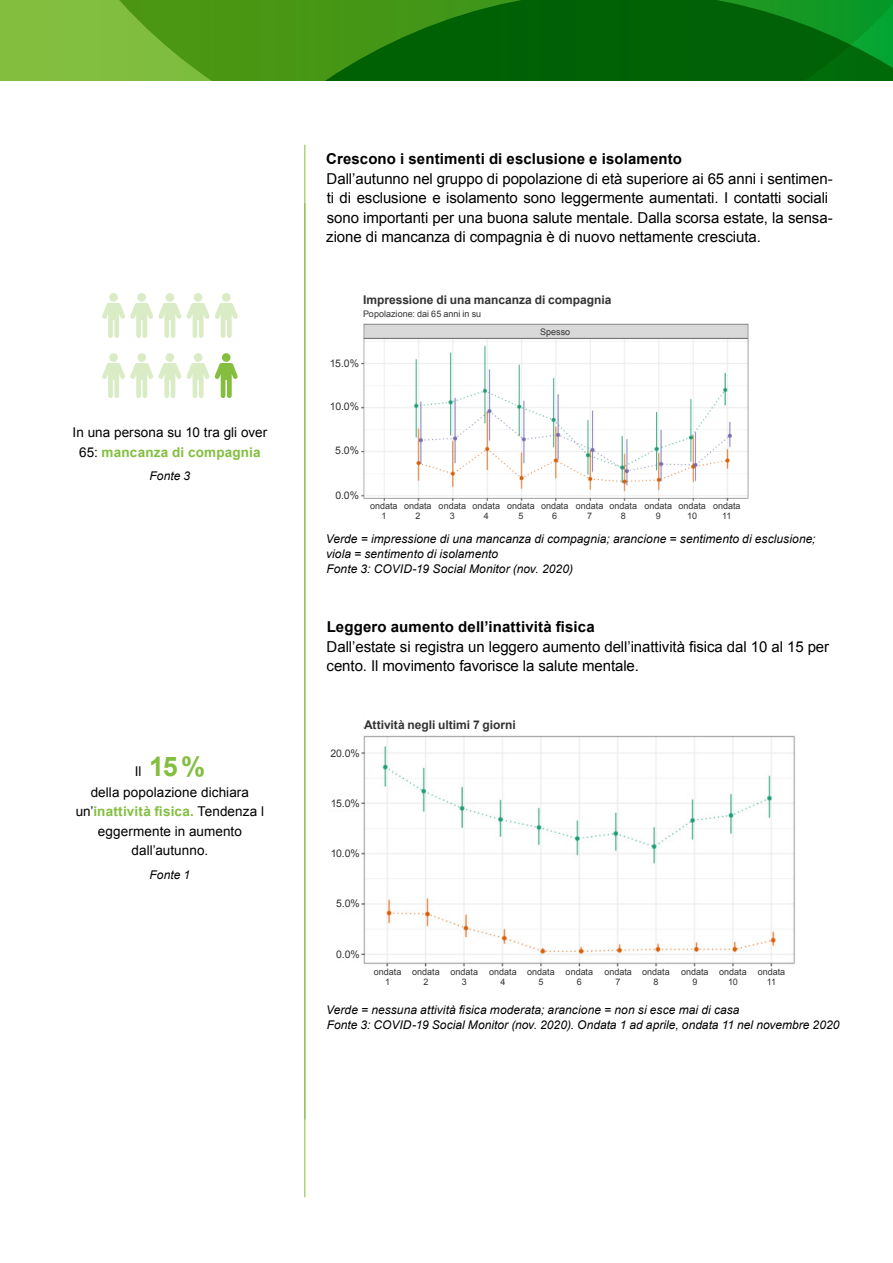
<style>
.page{position:relative;width:893px;height:1263px;background:#fff}
.page>*{position:absolute;margin:0;border:0;box-sizing:border-box;transform-origin:0 0}
.Kennzahl___linke_Spa{font:700 27px "Arial";color:#83be3f}
.Lauftext{font:15px/19.5px "Arial";letter-spacing:-.005em;color:#000}
.Untertitel{font:700 15px "Arial";letter-spacing:.01em;color:#000}
.Kennzahl___linke_Spa-2{font:13.5px/19.5px "Arial";letter-spacing:.005em;color:#000;text-align:center}
.Text___linke_Spalte{font:13.5px/19.5px "Arial";letter-spacing:.005em;color:#000;text-align:center}
.Bildlegende{font:italic 12px "Arial";letter-spacing:.005em;color:#000}
.Bildlegende-2{font:700 12px "Arial";letter-spacing:-.005em;color:#333}
.Bildlegende-3{font:10.5px "Arial";letter-spacing:-.035em;color:#333}
.Bildlegende-4{font:9px/10.5px "Arial";color:#333;text-align:center}
.s1{font-weight:700;color:#83be3f}
.s2{font-weight:400;font-size:13.5px;color:#000}
</style>
<div class="page">
<svg style="left:0;top:0;width:893px;height:81px;background:#2b8416"></svg>
<hr style="left:304px;top:145px;width:1px;height:1052px;background:#83be3f">
<svg style="left:102px;top:293px;width:136px;height:45px"></svg>
<svg style="left:102px;top:353px;width:136px;height:45px"></svg>
<img style="left:361px;top:323px;width:388px;height:178px">
<div style="left:537px;top:326px;width:36px;height:11px;background:#d9d9d9"></div>
<img style="left:361px;top:727px;width:434px;height:240px">
<div style="left:364px;top:716px;width:237px;height:17px;background:#fff"></div>
<p class="Text___linke_Spalte" style="left:73px;top:423px;width:196px">In una persona su 10 tra gli over<br>65: <span class="s1">mancanza di compagnia</span></p>
<p class="Bildlegende" style="left:149px;top:468px;width:42px">Fonte 3</p>
<p class="Kennzahl___linke_Spa" style="left:135px;top:749px;width:72px"><span class="s2">Il</span> 15%</p>
<p class="Kennzahl___linke_Spa-2" style="left:76px;top:782px;width:190px">della popolazione dichiara un’<span class="s1">inattività fisica.</span> Tendenza l eggermente in aumento dall’autunno.</p>
<p class="Bildlegende" style="left:149px;top:867px;width:42px">Fonte 1</p>
<p class="Untertitel" style="left:326px;top:149px;width:357px">Crescono i sentimenti di esclusione e isolamento</p>
<p class="Lauftext" style="left:326px;top:169px;width:508px">Dall’autunno nel gruppo di popolazione di età superiore ai 65 anni i sentimen&shy;ti di esclusione e isolamento sono leggermente aumentati. I contatti sociali sono importanti per una buona salute mentale. Dalla scorsa estate, la sensa&shy;zione di mancanza di compagnia è di nuovo nettamente cresciuta.</p>
<p class="Bildlegende-2" style="left:363px;top:292px;width:250px">Impressione di una mancanza di compagnia</p>
<p class="Bildlegende-4" style="left:363px;top:309px;width:120px">Popolazione: dai 65 anni in su</p>
<p class="Bildlegende-3" style="left:330px;top:356px;width:31px">15.0%</p>
<p class="Bildlegende-3" style="left:330px;top:400px;width:31px">10.0%</p>
<p class="Bildlegende-3" style="left:335px;top:444px;width:25px">5.0%</p>
<p class="Bildlegende-3" style="left:335px;top:488px;width:25px">0.0%</p>
<p class="Bildlegende-4" style="left:540px;top:326px;width:32px">Spesso</p>
<p class="Bildlegende-4" style="left:370px;top:500px;width:29px">ondata<br>1</p>
<p class="Bildlegende-4" style="left:404px;top:500px;width:29px">ondata<br>2</p>
<p class="Bildlegende-4" style="left:439px;top:500px;width:29px">ondata<br>3</p>
<p class="Bildlegende-4" style="left:472px;top:500px;width:29px">ondata<br>4</p>
<p class="Bildlegende-4" style="left:507px;top:500px;width:29px">ondata<br>5</p>
<p class="Bildlegende-4" style="left:541px;top:500px;width:29px">ondata<br>6</p>
<p class="Bildlegende-4" style="left:576px;top:500px;width:29px">ondata<br>7</p>
<p class="Bildlegende-4" style="left:609px;top:500px;width:29px">ondata<br>8</p>
<p class="Bildlegende-4" style="left:644px;top:500px;width:29px">ondata<br>9</p>
<p class="Bildlegende-4" style="left:678px;top:500px;width:29px">ondata<br>10</p>
<p class="Bildlegende-4" style="left:713px;top:500px;width:29px">ondata<br>11</p>
<p class="Bildlegende" style="left:326px;top:531px;width:491px">Verde = impressione di una mancanza di compagnia; arancione = sentimento di esclusione;</p>
<p class="Bildlegende" style="left:326px;top:546px;width:174px">viola = sentimento di isolamento</p>
<p class="Bildlegende" style="left:326px;top:561px;width:248px">Fonte 3: COVID-19 Social Monitor (nov. 2020)</p>
<p class="Untertitel" style="left:327px;top:617px;width:270px">Leggero aumento dell’inattività fisica</p>
<p class="Lauftext" style="left:327px;top:637px;width:504px">Dall’estate si registra un leggero aumento dell’inattività fisica dal 10 al 15 per cento. Il movimento favorisce la salute mentale.</p>
<p class="Bildlegende-2" style="left:364px;top:717px;width:153px">Attività negli ultimi 7 giorni</p>
<p class="Bildlegende-3" style="left:330px;top:746px;width:31px">20.0%</p>
<p class="Bildlegende-3" style="left:331px;top:796px;width:31px">15.0%</p>
<p class="Bildlegende-3" style="left:331px;top:846px;width:31px">10.0%</p>
<p class="Bildlegende-3" style="left:336px;top:896px;width:25px">5.0%</p>
<p class="Bildlegende-3" style="left:336px;top:948px;width:25px">0.0%</p>
<p class="Bildlegende-4" style="left:374px;top:966px;width:29px">ondata<br>1</p>
<p class="Bildlegende-4" style="left:412px;top:966px;width:29px">ondata<br>2</p>
<p class="Bildlegende-4" style="left:451px;top:966px;width:29px">ondata<br>3</p>
<p class="Bildlegende-4" style="left:489px;top:966px;width:29px">ondata<br>4</p>
<p class="Bildlegende-4" style="left:527px;top:966px;width:29px">ondata<br>5</p>
<p class="Bildlegende-4" style="left:566px;top:966px;width:29px">ondata<br>6</p>
<p class="Bildlegende-4" style="left:604px;top:966px;width:29px">ondata<br>7</p>
<p class="Bildlegende-4" style="left:642px;top:966px;width:29px">ondata<br>8</p>
<p class="Bildlegende-4" style="left:681px;top:966px;width:29px">ondata<br>9</p>
<p class="Bildlegende-4" style="left:719px;top:966px;width:29px">ondata<br>10</p>
<p class="Bildlegende-4" style="left:758px;top:966px;width:29px">ondata<br>11</p>
<p class="Bildlegende" style="left:326px;top:1002px;width:415px">Verde = nessuna attività fisica moderata; arancione = non si esce mai di casa</p>
<p class="Bildlegende" style="left:327px;top:1017px;width:514px">Fonte 3: COVID-19 Social Monitor (nov. 2020). Ondata 1 ad aprile, ondata 11 nel novembre 2020</p>
</div>
